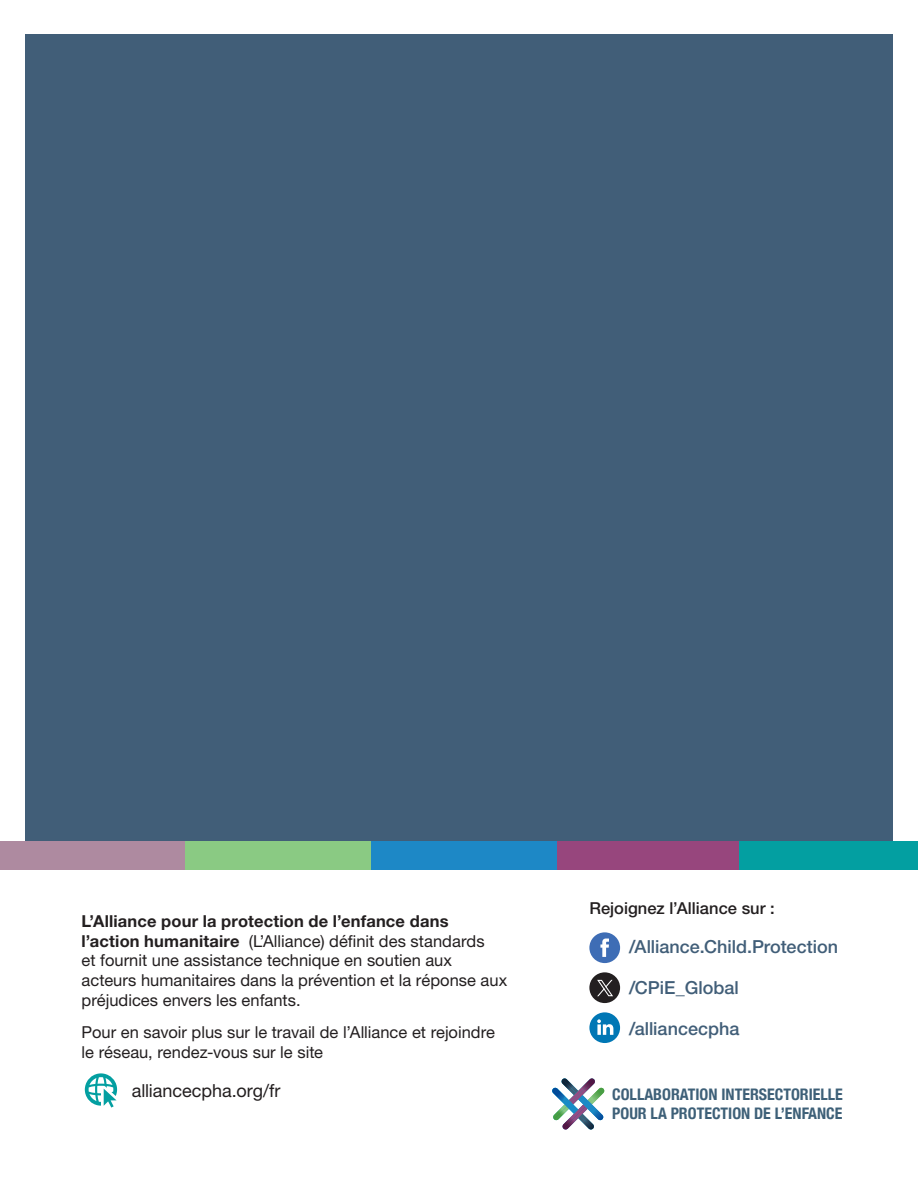
<style>
.page{position:relative;width:918px;height:1188px;background:#fff}
.page>*{position:absolute;margin:0;border:0;box-sizing:border-box;transform-origin:0 0}
.Body_text{font:500 18px "Helvetica Neue LT Std";color:#415e78}
.Body_text-2{font:18px "Helvetica Neue LT Std";color:#231f20}
.Body_text-3{font:16.5px/19.8px "Helvetica Neue LT Std";color:#231f20}
.Body_text-4{font:500 16.5px "Helvetica Neue LT Std";letter-spacing:.005em;color:#231f20}
.t1{font:700 condensed 15.9px/19.2px "Helvetica Neue";color:#3e6078}
.s1{font-weight:700}
</style>
<div class="page">
<div style="left:26px;top:34px;width:867px;height:822px;background:#415e78"></div>
<div style="left:556px;top:842px;width:185px;height:28px;background:#97467d"></div>
<div style="left:740px;top:842px;width:178px;height:28px;background:#039fa1"></div>
<div style="left:0;top:842px;width:185px;height:28px;background:#ae8aa0"></div>
<div style="left:185px;top:842px;width:185px;height:28px;background:#8aca83"></div>
<div style="left:371px;top:842px;width:185px;height:28px;background:#1d88c6"></div>
<svg style="left:85px;top:1073px;width:32px;height:35px"></svg>
<div style="left:589px;top:932px;width:31px;height:31px;background:#3e6db5;border-radius:50%"></div>
<svg style="left:600px;top:939px;width:9px;height:18px"></svg>
<div style="left:589px;top:972px;width:31px;height:31px;background:#231f20;border-radius:50%"></div>
<div style="left:589px;top:1012px;width:31px;height:31px;background:#0077b5;border-radius:50%"></div>
<svg style="left:597px;top:1019px;width:16px;height:16px"></svg>
<svg style="left:597px;top:980px;width:16px;height:16px"></svg>
<svg style="left:552px;top:1078px;width:53px;height:52px"></svg>
<p class="Body_text-3" style="left:82px;top:911px;width:427px"><span class="s1">L’Alliance pour la protection de l’enfance dans l’action humanitaire</span> (L’Alliance) définit des standards<br>et fournit une assistance technique en soutien aux acteurs humanitaires dans la prévention et la réponse aux préjudices envers les enfants.</p>
<p class="Body_text-3" style="left:82px;top:1022px;width:415px">Pour en savoir plus sur le travail de l’Alliance et rejoindre le réseau, rendez-vous sur le site</p>
<p class="Body_text-2" style="left:132px;top:1079px;width:150px">alliancecpha.org/fr</p>
<p class="Body_text-4" style="left:589px;top:898px;width:187px">Rejoignez l’Alliance sur :</p>
<p class="Body_text" style="left:629px;top:936px;width:211px">/Alliance.Child.Protection</p>
<p class="Body_text" style="left:629px;top:977px;width:111px">/CPiE_Global</p>
<p class="Body_text" style="left:629px;top:1018px;width:112px">/alliancecpha</p>
<p class="t1" style="left:612px;top:1083px;width:232px">COLLABORATION INTERSECTORIELLE<br>POUR LA PROTECTION DE L’ENFANCE</p>
</div>
